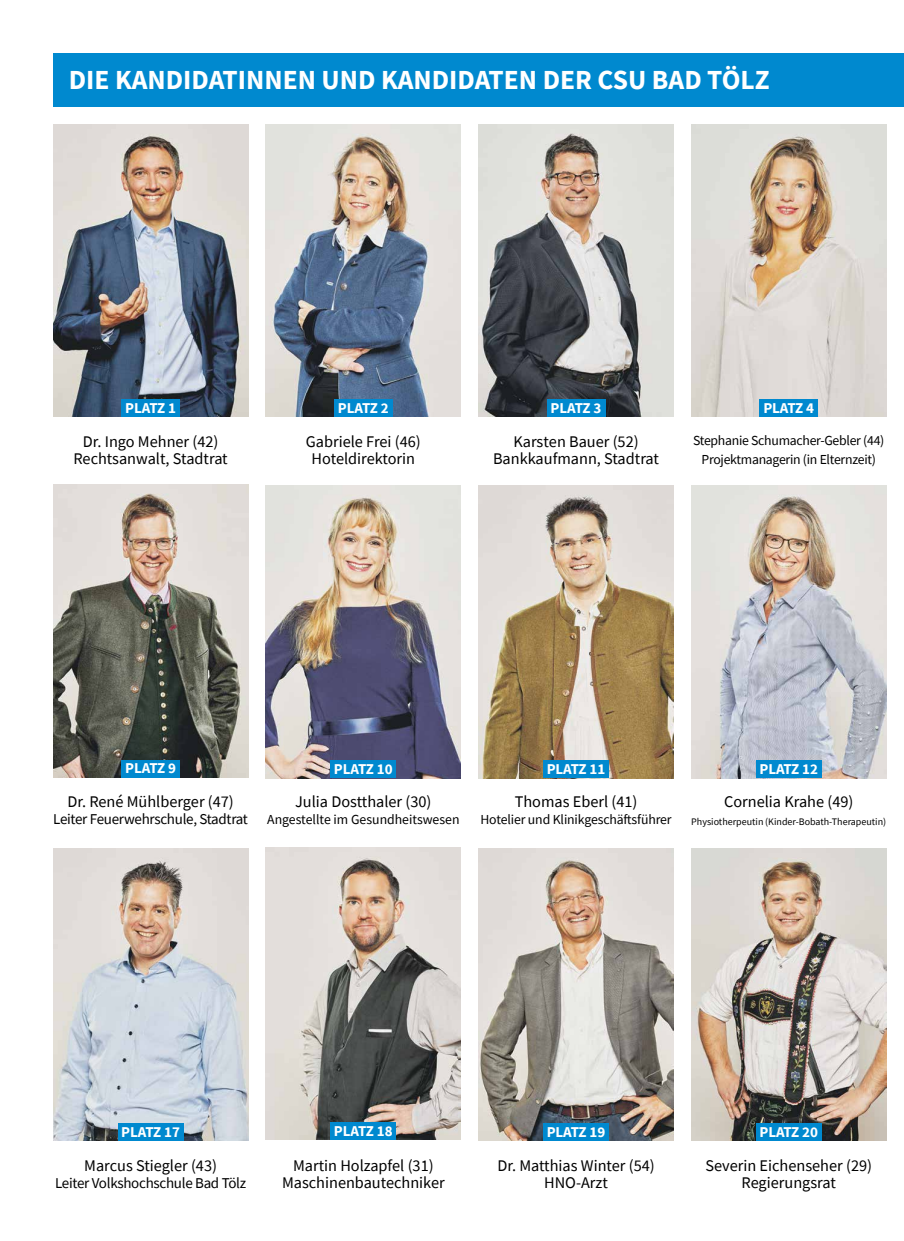
<style>
.page{position:relative;width:904px;height:1241px;background:#fff}
.page>*{position:absolute;margin:0;border:0;box-sizing:border-box;transform-origin:0 0}
.t1{font:700 27.5px "Source Sans Pro";color:#fff}
.t2{font:16.25px/17.1px "Source Sans Pro";color:#000;text-align:center}
.t3{font:700 15px "Source Sans Pro";letter-spacing:-.005em;color:#fff}
.t4{font:15px "Source Sans Pro";letter-spacing:-.02em;color:#000}
.t5{font:13.75px/19.1px "Source Sans Pro";letter-spacing:-.02em;color:#000;text-align:center}
.t6{font:13.75px "Source Sans Pro";color:#000}
.t7{font:10px "Source Sans Pro";color:#000}
</style>
<div class="page">
<div style="left:53px;top:53px;width:851px;height:53px;background:#0089cf"></div>
<img style="left:53px;top:124px;width:195px;height:292px">
<div style="left:122px;top:399px;width:58px;height:17px;background:#0089cf"></div>
<img style="left:53px;top:485px;width:195px;height:292px">
<div style="left:122px;top:759px;width:58px;height:18px;background:#0089cf"></div>
<img style="left:266px;top:124px;width:195px;height:292px">
<div style="left:334px;top:399px;width:58px;height:17px;background:#0089cf"></div>
<img style="left:478px;top:124px;width:195px;height:292px">
<div style="left:547px;top:399px;width:58px;height:17px;background:#0089cf"></div>
<img style="left:691px;top:124px;width:195px;height:292px">
<div style="left:759px;top:399px;width:58px;height:17px;background:#0089cf"></div>
<img style="left:266px;top:485px;width:195px;height:293px">
<div style="left:330px;top:760px;width:66px;height:18px;background:#0089cf"></div>
<img style="left:53px;top:848px;width:195px;height:292px">
<div style="left:118px;top:1122px;width:65px;height:18px;background:#0089cf"></div>
<img style="left:266px;top:847px;width:195px;height:292px">
<div style="left:330px;top:1121px;width:66px;height:18px;background:#0089cf"></div>
<img style="left:478px;top:848px;width:195px;height:292px">
<div style="left:543px;top:1122px;width:66px;height:18px;background:#0089cf"></div>
<img style="left:478px;top:485px;width:195px;height:293px">
<div style="left:543px;top:760px;width:66px;height:18px;background:#0089cf"></div>
<img style="left:691px;top:485px;width:195px;height:293px">
<div style="left:756px;top:760px;width:65px;height:18px;background:#0089cf"></div>
<img style="left:691px;top:848px;width:195px;height:292px">
<div style="left:756px;top:1122px;width:65px;height:18px;background:#0089cf"></div>
<h1 class="t1" style="left:69px;top:61px;width:702px">DIE KANDIDATINNEN UND KANDIDATEN DER CSU BAD TÖLZ</h1>
<p class="t3" style="left:125px;top:397px;width:52px">PLATZ 1</p>
<p class="t2" style="left:73px;top:432px;width:156px">Dr. Ingo Mehner (42)<br>Rechtsanwalt, Stadtrat</p>
<p class="t3" style="left:338px;top:397px;width:52px">PLATZ 2</p>
<p class="t2" style="left:306px;top:432px;width:116px">Gabriele Frei (46)<br>Hoteldirektorin</p>
<p class="t3" style="left:550px;top:397px;width:52px">PLATZ 3</p>
<p class="t2" style="left:493px;top:432px;width:167px">Karsten Bauer (52)<br>Bankkaufmann, Stadtrat</p>
<p class="t3" style="left:763px;top:397px;width:52px">PLATZ 4</p>
<p class="t5" style="left:693px;top:430px;width:193px">Stephanie Schumacher-Gebler (44)<br>Projektmanagerin (in Elternzeit)</p>
<p class="t3" style="left:125px;top:758px;width:52px">PLATZ 9</p>
<p class="t2" style="left:67px;top:793px;width:168px">Dr. René Mühlberger (47)</p>
<p class="t4" style="left:53px;top:809px;width:196px">Leiter Feuerwehrschule, Stadtrat</p>
<p class="t3" style="left:334px;top:759px;width:60px">PLATZ 10</p>
<p class="t2" style="left:295px;top:793px;width:138px">Julia Dostthaler (30)</p>
<p class="t6" style="left:267px;top:811px;width:194px">Angestellte im Gesundheitswesen</p>
<p class="t3" style="left:546px;top:759px;width:60px">PLATZ 11</p>
<p class="t2" style="left:514px;top:793px;width:124px">Thomas Eberl (41)</p>
<p class="t5" style="left:480px;top:810px;width:193px">Hotelier und Klinikgeschäftsführer</p>
<p class="t3" style="left:759px;top:759px;width:60px">PLATZ 12</p>
<p class="t2" style="left:724px;top:793px;width:131px">Cornelia Krahe (49)</p>
<p class="t7" style="left:691px;top:815px;width:196px">Physiotherpeutin (Kinder-Bobath-Therapeutin)</p>
<p class="t3" style="left:121px;top:1121px;width:60px">PLATZ 17</p>
<p class="t2" style="left:84px;top:1156px;width:134px">Marcus Stiegler (43)</p>
<p class="t4" style="left:55px;top:1172px;width:192px">Leiter Volkshochschule Bad Tölz</p>
<p class="t3" style="left:334px;top:1120px;width:60px">PLATZ 18</p>
<p class="t2" style="left:282px;top:1156px;width:164px">Martin Holzapfel (31)<br>Maschinenbautechniker</p>
<p class="t3" style="left:546px;top:1121px;width:60px">PLATZ 19</p>
<p class="t2" style="left:497px;top:1156px;width:159px">Dr. Matthias Winter (54)<br>HNO-Arzt</p>
<p class="t3" style="left:759px;top:1121px;width:60px">PLATZ 20</p>
<p class="t2" style="left:705px;top:1156px;width:168px">Severin Eichenseher (29)<br>Regierungsrat</p>
</div>
